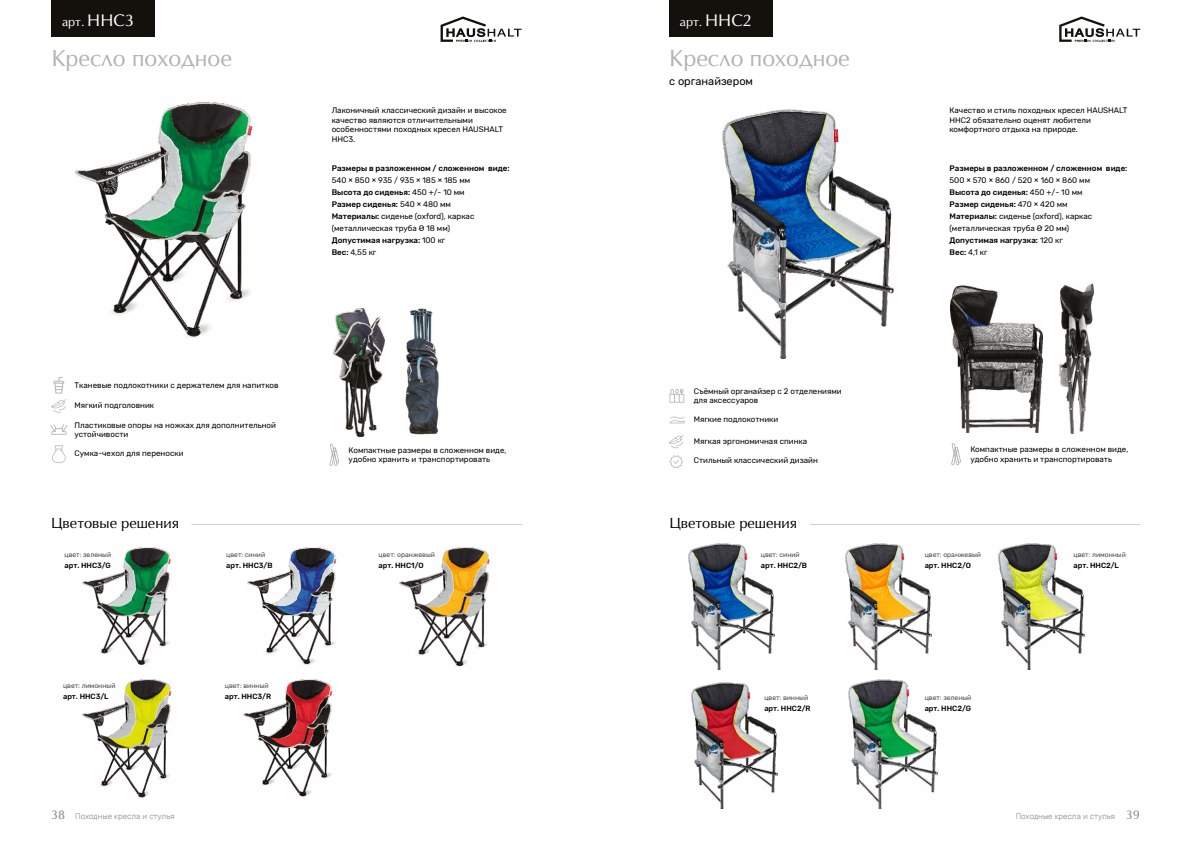
<style>
.page{position:relative;width:1191px;height:842px;background:#fff}
.page>*{position:absolute;margin:0;border:0;box-sizing:border-box;transform-origin:0 0}
.t1{font:22px "Opium New C";color:#b3b2b2}
.t2{font:14px "Opium New C";color:#000}
.t3{font:12px "Opium New";color:#fff}
.t4{font:11px "Rubik";color:#000}
.t5{font:8px/12px "Rubik";color:#000}
.t6{font:500 8px "Rubik";color:#000}
.t7{font:300 8px "Rubik";color:#878787}
.t8{font:500 7.5px "Rubik";color:#000}
.t9{font:6.8px "Rubik";color:#454444}
.s1{font-size:16px}
.s2{font-weight:500}
.s3{font-family:"Opium New C";font-weight:400;font-size:12px}
</style>
<div class="page">
<img style="left:334px;top:308px;width:50px;height:128px">
<img style="left:83px;top:548px;width:88px;height:117px">
<img style="left:76px;top:102px;width:177px;height:236px">
<img style="left:244px;top:680px;width:89px;height:117px">
<img style="left:82px;top:680px;width:90px;height:118px">
<img style="left:400px;top:547px;width:90px;height:120px">
<img style="left:247px;top:547px;width:90px;height:118px">
<img style="left:405px;top:308px;width:34px;height:127px">
<div style="left:51px;top:0;width:104px;height:37px;background:#12110c"></div>
<div style="left:669px;top:0;width:103px;height:37px;background:#12110c"></div>
<svg style="left:440px;top:16px;width:81px;height:26px"></svg>
<svg style="left:1059px;top:16px;width:81px;height:26px"></svg>
<img style="left:849px;top:680px;width:88px;height:129px">
<img style="left:691px;top:683px;width:86px;height:125px">
<img style="left:998px;top:543px;width:86px;height:126px">
<img style="left:845px;top:543px;width:86px;height:126px">
<img style="left:688px;top:543px;width:86px;height:126px">
<img style="left:723px;top:109px;width:170px;height:249px">
<img style="left:1059px;top:284px;width:34px;height:150px">
<img style="left:950px;top:286px;width:92px;height:146px">
<hr style="left:191px;top:524px;width:331px;height:1px;background:#000">
<hr style="left:809px;top:524px;width:331px;height:1px;background:#000">
<svg style="left:669px;top:455px;width:14px;height:13px"></svg>
<svg style="left:51px;top:399px;width:15px;height:14px"></svg>
<svg style="left:669px;top:435px;width:15px;height:13px"></svg>
<svg style="left:50px;top:424px;width:17px;height:11px"></svg>
<svg style="left:52px;top:445px;width:14px;height:18px"></svg>
<svg style="left:53px;top:377px;width:11px;height:16px"></svg>
<svg style="left:669px;top:389px;width:15px;height:14px"></svg>
<svg style="left:669px;top:416px;width:15px;height:7px"></svg>
<svg style="left:329px;top:444px;width:10px;height:22px"></svg>
<svg style="left:951px;top:443px;width:10px;height:22px"></svg>
<h3 class="t3" style="left:62px;top:14px;width:74px">арт. <span class="s1">ННС3</span></h3>
<h3 class="t3" style="left:680px;top:14px;width:74px">арт. <span class="s1">ННС2</span></h3>
<h1 class="t1" style="left:51px;top:44px;width:182px">Кресло походное</h1>
<h1 class="t1" style="left:669px;top:44px;width:182px">Кресло походное</h1>
<h3 class="t4" style="left:669px;top:75px;width:85px">c органайзером</h3>
<p class="t5" style="left:332px;top:106px;width:177px;line-height:9.6px">Лаконичный классический дизайн и высокое качество являются отличительными особенностями походных кресел HAUSHALT<br>HHC3.</p>
<p class="t5" style="left:949px;top:106px;width:179px;line-height:9.6px">Качество и стиль походных кресел HAUSHALT<br>ННС2 обязательно оценят любители комфортного отдыха на природе.</p>
<p class="t5" style="left:75px;top:379px;width:205px">Тканевые подлокотники с держателем для напитков</p>
<p class="t5" style="left:75px;top:400px;width:81px">Мягкий подголовник</p>
<p class="t5" style="left:75px;top:420px;width:203px;line-height:9.6px">Пластиковые опоры на ножках для дополнительной устойчивости</p>
<p class="t5" style="left:75px;top:448px;width:110px">Сумка-чехол для переноски</p>
<p class="t6" style="left:332px;top:164px;width:179px">Размеры в разложенном / сложенном виде:</p>
<p class="t5" style="left:332px;top:175px;width:144px">540 × 850 × 935 / 935 × 185 × 185 мм<br><span class="s2">Высота до сиденья:</span> 450 +/- 10 мм<br><span class="s2">Размер сиденья:</span> 540 × 480 мм<br><span class="s2">Материалы:</span> сиденье (oxford), каркас (металлическая труба Ø 18 мм)<br><span class="s2">Допустимая нагрузка:</span> 100 кг<br><span class="s2">Вес:</span> 4,55 кг</p>
<p class="t5" style="left:694px;top:386px;width:149px;line-height:9.6px">Съёмный органайзер с 2 отделениями для аксессуаров</p>
<p class="t5" style="left:694px;top:414px;width:86px">Мягкие подлокотники</p>
<p class="t6" style="left:949px;top:164px;width:179px">Размеры в разложенном / сложенном виде:</p>
<p class="t5" style="left:949px;top:175px;width:144px">500 × 570 × 860 / 520 × 160 × 860 мм<br><span class="s2">Высота до сиденья:</span> 450 +/- 10 мм<br><span class="s2">Размер сиденья:</span> 470 × 420 мм<br><span class="s2">Материалы:</span> сиденье (oxford), каркас (металлическая труба Ø 20 мм)<br><span class="s2">Допустимая нагрузка:</span> 120 кг<br><span class="s2">Вес:</span> 4,1 кг</p>
<p class="t5" style="left:694px;top:435px;width:115px">Мягкая эргономичная спинка</p>
<p class="t5" style="left:349px;top:445px;width:159px;line-height:9.6px">Компактные размеры в сложенном виде, удобно хранить и транспортировать</p>
<p class="t5" style="left:970px;top:445px;width:159px;line-height:9.6px">Компактные размеры в сложенном виде, удобно хранить и транспортировать</p>
<p class="t5" style="left:694px;top:455px;width:126px">Стильный классический дизайн</p>
<h2 class="t2" style="left:51px;top:515px;width:129px">Цветовые решения</h2>
<h2 class="t2" style="left:669px;top:515px;width:129px">Цветовые решения</h2>
<p class="t9" style="left:64px;top:551px;width:48px">цвет: зеленый</p>
<p class="t8" style="left:64px;top:561px;width:48px">арт. ННС3/G</p>
<p class="t9" style="left:63px;top:682px;width:54px">цвет: лимонный</p>
<p class="t8" style="left:63px;top:692px;width:47px">арт. ННС3/L</p>
<p class="t9" style="left:226px;top:551px;width:40px">цвет: синий</p>
<p class="t8" style="left:226px;top:561px;width:48px">арт. ННС3/В</p>
<p class="t9" style="left:225px;top:682px;width:45px">цвет: винный</p>
<p class="t8" style="left:225px;top:692px;width:48px">арт. ННС3/R</p>
<p class="t9" style="left:378px;top:551px;width:58px">цвет: оранжевый</p>
<p class="t8" style="left:378px;top:561px;width:47px">арт. ННС1/О</p>
<p class="t9" style="left:761px;top:550px;width:40px">цвет: синий</p>
<p class="t8" style="left:761px;top:561px;width:48px">арт. ННС2/В</p>
<p class="t9" style="left:764px;top:694px;width:45px">цвет: винный</p>
<p class="t8" style="left:764px;top:704px;width:48px">арт. ННС2/R</p>
<p class="t9" style="left:924px;top:550px;width:58px">цвет: оранжевый</p>
<p class="t8" style="left:924px;top:561px;width:48px">арт. ННС2/О</p>
<p class="t9" style="left:924px;top:694px;width:48px">цвет: зеленый</p>
<p class="t8" style="left:924px;top:704px;width:48px">арт. ННС2/G</p>
<p class="t9" style="left:1073px;top:550px;width:54px">цвет: лимонный</p>
<p class="t8" style="left:1073px;top:561px;width:47px">арт. ННС2/L</p>
<p class="t7" style="left:51px;top:812px;width:125px"><span class="s3">38</span> Походные кресла и стулья</p>
<p class="t7" style="left:1015px;top:812px;width:126px">Походные кресла и стулья <span class="s3">39</span></p>
</div>
